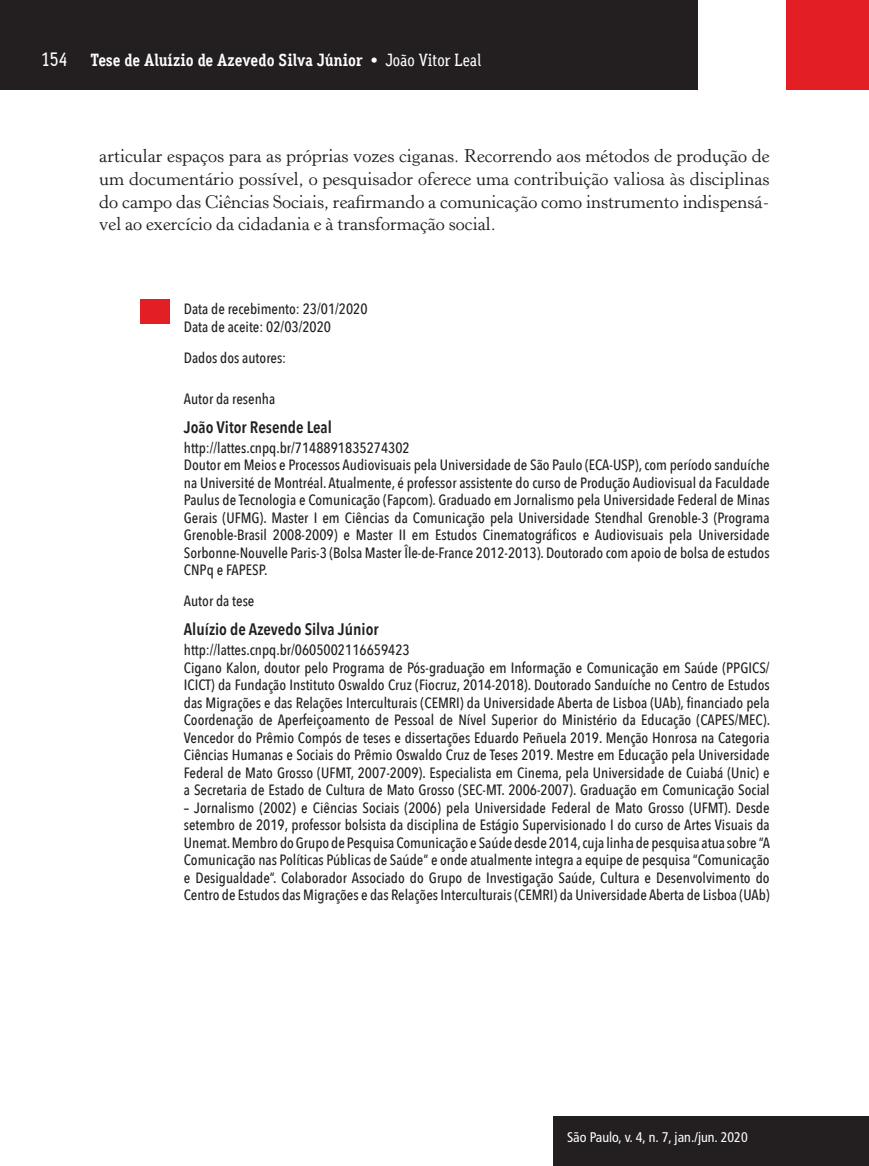
<style>
.page{position:relative;width:869px;height:1166px;background:#fff}
.page>*{position:absolute;margin:0;border:0;box-sizing:border-box;transform-origin:0 0}
.t1{font:18.38px/22.8px "Horley Old Style";color:#231f20;text-align:justify}
.t2{font:700 17.5px "Aaux Office";color:#fff}
.t3{font:600 16.62px "Avenir Next Condensed";color:#231f20}
.t4{font:500 14.88px/17.5px "Avenir Next Condensed";color:#231f20}
.t5{font:condensed 14px "Frutiger LT Std";color:#fff}
.s1{font-weight:500;font-size:19.25px}
.s2{font-weight:500}
</style>
<div class="page">
<div style="left:785px;top:0;width:83px;height:90px;background:#e41e25"></div>
<div style="left:0;top:0;width:697px;height:89px;background:#231f20"></div>
<div style="left:553px;top:1116px;width:314px;height:50px;background:#231f20"></div>
<div style="left:140px;top:299px;width:30px;height:25px;background:#e41e25"></div>
<p class="t2" style="left:42px;top:49px;width:441px"><span class="s1">154</span> Tese de Aluízio de Azevedo Silva Júnior <span class="s2">• João Vitor Leal</span></p>
<p class="t1" style="left:99px;top:145px;width:671px">articular espaços para as próprias vozes ciganas. Recorrendo aos métodos de produção de um documentário possível, o pesquisador oferece uma contribuição valiosa às disciplinas do campo das Ciências Sociais, reafirmando a comunicação como instrumento indispensá&shy;vel ao exercício da cidadania e à transformação social.</p>
<p class="t4" style="left:184px;top:300px;width:185px">Data de recebimento: 23/01/2020<br>Data de aceite: 02/03/2020</p>
<p class="t4" style="left:184px;top:349px;width:104px">Dados dos autores:</p>
<p class="t4" style="left:184px;top:389px;width:93px">Autor da resenha</p>
<p class="t3" style="left:184px;top:417px;width:149px">João Vitor Resende Leal</p>
<p class="t4" style="left:184px;top:439px;width:587px">http://lattes.cnpq.br/7148891835274302<br>Doutor em Meios e Processos Audiovisuais pela Universidade de São Paulo (ECA-USP), com período sanduíche na Université de Montréal. Atualmente, é professor assistente do curso de Produção Audiovisual da Faculdade Paulus de Tecnologia e Comunicação (Fapcom). Graduado em Jornalismo pela Universidade Federal de Minas Gerais (UFMG). Master I em Ciências da Comunicação pela Universidade Stendhal Grenoble-3 (Programa Grenoble-Brasil 2008-2009) e Master II em Estudos Cinematográficos e Audiovisuais pela Universidade Sorbonne-Nouvelle Paris-3 (Bolsa Master Île-de-France 2012-2013). Doutorado com apoio de bolsa de estudos CNPq e FAPESP.</p>
<p class="t4" style="left:184px;top:592px;width:72px">Autor da tese</p>
<p class="t3" style="left:184px;top:619px;width:196px">Aluízio de Azevedo Silva Júnior</p>
<p class="t4" style="left:184px;top:641px;width:587px">http://lattes.cnpq.br/0605002116659423<br>Cigano Kalon, doutor pelo Programa de Pós-graduação em Informação e Comunicação em Saúde (PPGICS/ ICICT) da Fundação Instituto Oswaldo Cruz (Fiocruz, 2014-2018). Doutorado Sanduíche no Centro de Estudos das Migrações e das Relações Interculturais (CEMRI) da Universidade Aberta de Lisboa (UAb), financiado pela Coordenação de Aperfeiçoamento de Pessoal de Nível Superior do Ministério da Educação (CAPES/MEC).<br>Vencedor do Prêmio Compós de teses e dissertações Eduardo Peñuela 2019. Menção Honrosa na Categoria Ciências Humanas e Sociais do Prêmio Oswaldo Cruz de Teses 2019. Mestre em Educação pela Universidade Federal de Mato Grosso (UFMT, 2007-2009). Especialista em Cinema, pela Universidade de Cuiabá (Unic) e a Secretaria de Estado de Cultura de Mato Grosso (SEC-MT. 2006-2007). Graduação em Comunicação Social</p>
<p class="t4" style="left:184px;top:799px;width:587px;text-align:justify">– Jornalismo (2002) e Ciências Sociais (2006) pela Universidade Federal de Mato Grosso (UFMT). Desde setembro de 2019, professor bolsista da disciplina de Estágio Supervisionado I do curso de Artes Visuais da Unemat. Membro do Grupo de Pesquisa Comunicação e Saúde desde 2014, cuja linha de pesquisa atua sobre “A Comunicação nas Políticas Públicas de Saúde” e onde atualmente integra a equipe de pesquisa “Comunicação e Desigualdade”. Colaborador Associado do Grupo de Investigação Saúde, Cultura e Desenvolvimento do Centro de Estudos das Migrações e das Relações Interculturais (CEMRI) da Universidade Aberta de Lisboa (UAb)</p>
<p class="t5" style="left:567px;top:1129px;width:182px">São Paulo, v. 4, n. 7, jan./jun. 2020</p>
</div>
